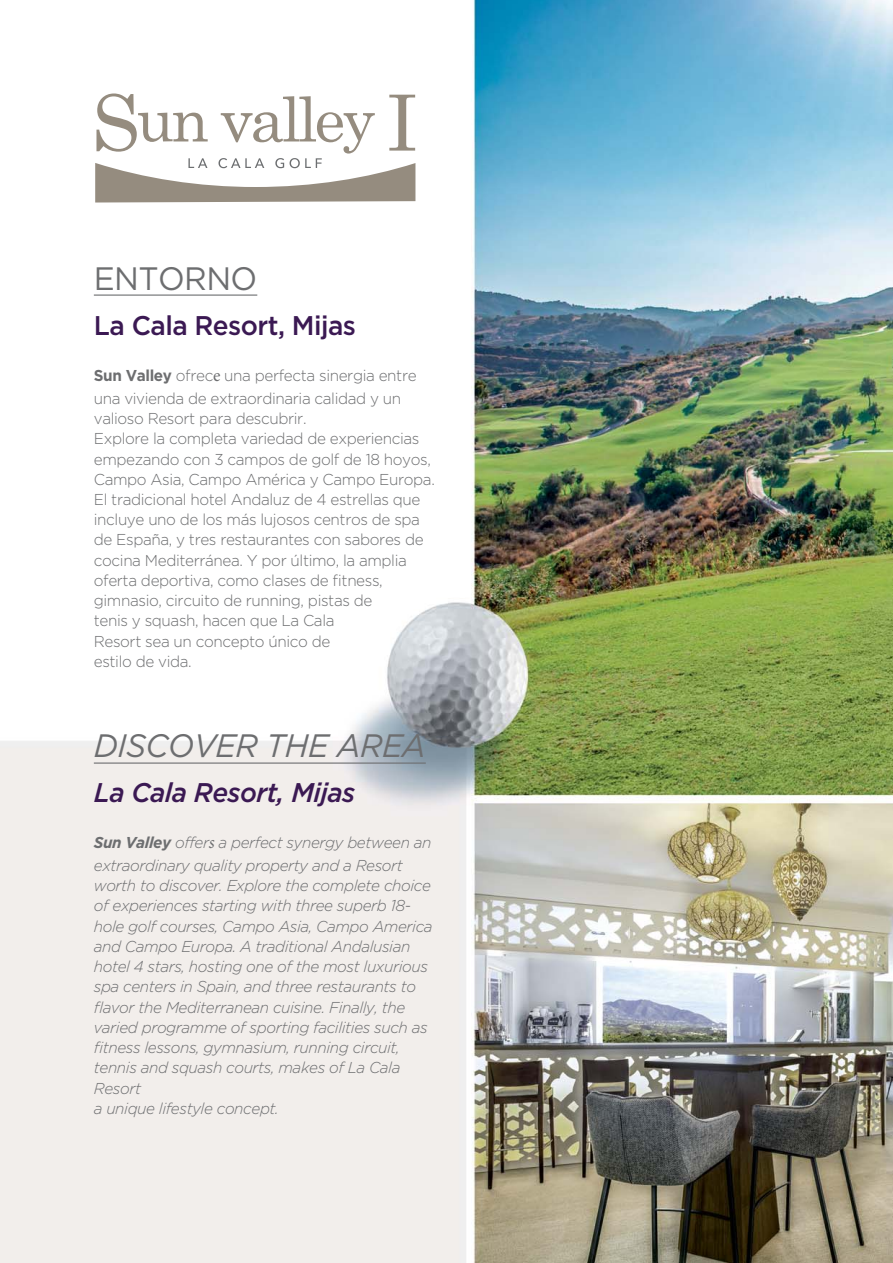
<style>
.page{position:relative;width:893px;height:1263px;background:#fff}
.page>*{position:absolute;margin:0;border:0;box-sizing:border-box;transform-origin:0 0}
.t1{font:italic 32.4px "Gotham";letter-spacing:-.02em;color:#6d6e70}
.t2{font:32.4px "Gotham";letter-spacing:-.02em;color:#6d6e70}
.t3{font:500 27px "Gotham";letter-spacing:-.02em;color:#3b1953}
.t4{font:italic 500 27px "Gotham";letter-spacing:-.02em;color:#3b1953}
.t5{font:300 15.75px/20.2px "Gotham";letter-spacing:-.025em;color:#6d6e70}
.t6{font:italic 300 15.75px/20.2px "Gotham";letter-spacing:-.025em;color:#6d6e70}
.s1{font-weight:700}
.s2{font-family:"Minion Pro";font-weight:400;font-size:18px}
</style>
<div class="page">
<img style="left:0;top:0;width:893px;height:1263px">
<svg style="left:95px;top:93px;width:320px;height:110px"></svg>
<hr style="left:94px;top:294px;width:163px;height:2px;background:#6d6e70">
<hr style="left:94px;top:762px;width:332px;height:2px;background:#6d6e70">
<h1 class="t2" style="left:94px;top:268px;width:165px">ENTORNO</h1>
<h2 class="t3" style="left:94px;top:316px;width:264px">La Cala Resort, Mijas</h2>
<p class="t5" style="left:94px;top:365px;width:324px;line-height:23px"><span class="s1">Sun Valley</span> ofrec<span class="s2">e</span> una perfecta sinergia entre una vivienda de extraordinaria calidad y un</p>
<p class="t5" style="left:94px;top:409px;width:343px">valioso Resort para descubrir.<br>Explore la completa variedad de experiencias empezando con 3 campos de golf de 18 hoyos, Campo Asia, Campo América y Campo Europa.<br>El tradicional hotel Andaluz de 4 estrellas que incluye uno de los más lujosos centros de spa de España, y tres restaurantes con sabores de cocina Mediterránea. Y por último, la amplia oferta deportiva, como clases de fitness, gimnasio, circuito de running, pistas de<br>tenis y squash, hacen que La Cala<br>Resort sea un concepto único de<br>estilo de vida.</p>
<h1 class="t1" style="left:94px;top:734px;width:333px">DISCOVER THE AREA</h1>
<h2 class="t4" style="left:94px;top:783px;width:263px">La Cala Resort, Mijas</h2>
<p class="t6" style="left:94px;top:833px;width:339px;line-height:22.5px"><span class="s1">Sun Valley</span> offer<span class="s2">s</span> a perfect synergy between an extraordinary quality property and a Resort</p>
<p class="t6" style="left:94px;top:876px;width:340px">worth to discover. Explore the complete choice of experiences starting with three superb 18- hole golf courses, Campo Asia, Campo America and Campo Europa. A traditional Andalusian hotel 4 stars, hosting one of the most luxurious spa centers in Spain, and three restaurants to flavor the Mediterranean cuisine. Finally, the varied programme of sporting facilities such as fitness lessons, gymnasium, running circuit, tennis and squash courts, makes of La Cala Resort<br>a unique lifestyle concept.</p>
</div>
